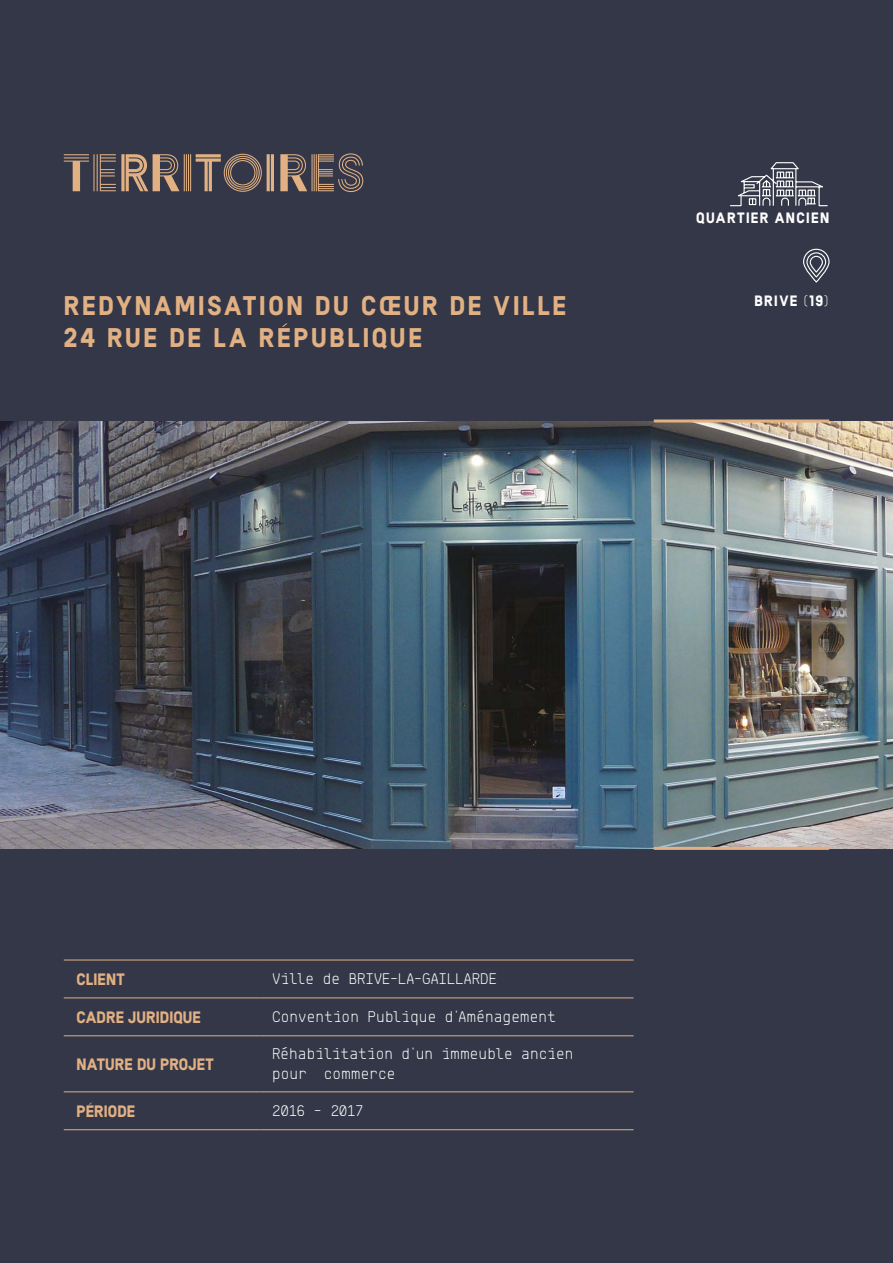
<style>
.page{position:relative;width:893px;height:1263px;background:#fff}
.page>*{position:absolute;margin:0;border:0;box-sizing:border-box;transform-origin:0 0}
.t1{font:27px/31.8px "Parade LIFT One";letter-spacing:.1em;color:#e1b083}
.t2{font:300 16.5px/19.8px "Klartext Mono";letter-spacing:.005em;color:#fff}
.t3{font:16.5px "Parade LIFT One";letter-spacing:.005em;color:#e1b083}
.t4{font:300 16.5px "Klartext Mono";letter-spacing:-.015em;color:#fff}
.t5{font:300 16.5px "Klartext Mono";letter-spacing:-.035em;color:#fff}
.t6{font:15px "Parade LIFT One";letter-spacing:.09em;color:#fff}
</style>
<div class="page">
<div style="left:0;top:0;width:893px;height:421px;background:#343747"></div>
<div style="left:0;top:848px;width:893px;height:415px;background:#343747"></div>
<svg style="left:64px;top:154px;width:115px;height:37px"></svg>
<hr style="left:184px;top:154px;width:1px;height:37px;background:#e1b083">
<hr style="left:186px;top:154px;width:1px;height:37px;background:#e1b083">
<hr style="left:188px;top:154px;width:1px;height:37px;background:#e1b083">
<hr style="left:190px;top:154px;width:1px;height:37px;background:#e1b083">
<svg style="left:196px;top:154px;width:66px;height:38px"></svg>
<hr style="left:267px;top:154px;width:3px;height:37px;background:#e1b083">
<hr style="left:271px;top:154px;width:3px;height:37px;background:#e1b083">
<svg style="left:280px;top:153px;width:83px;height:39px"></svg>
<img style="left:0;top:421px;width:893px;height:427px">
<hr style="left:654px;top:419px;width:175px;height:3px;background:#e1b083">
<hr style="left:654px;top:847px;width:175px;height:3px;background:#e1b083">
<hr style="left:64px;top:960px;width:195px;height:1px;background:#e1b083">
<hr style="left:259px;top:960px;width:375px;height:1px;background:#e1b083">
<hr style="left:64px;top:997px;width:195px;height:1px;background:#e1b083">
<hr style="left:259px;top:997px;width:375px;height:1px;background:#e1b083">
<hr style="left:64px;top:1035px;width:195px;height:1px;background:#e1b083">
<hr style="left:259px;top:1035px;width:375px;height:1px;background:#e1b083">
<hr style="left:64px;top:1091px;width:195px;height:1px;background:#e1b083">
<hr style="left:259px;top:1091px;width:375px;height:1px;background:#e1b083">
<hr style="left:64px;top:1129px;width:195px;height:1px;background:#e1b083">
<hr style="left:259px;top:1129px;width:375px;height:1px;background:#e1b083">
<svg style="left:803px;top:248px;width:27px;height:35px"></svg>
<svg style="left:730px;top:162px;width:98px;height:45px"></svg>
<h1 class="t1" style="left:64px;top:289px;width:504px">REDYNAMISATION DU CŒUR DE VILLE<br>24 RUE DE LA RÉPUBLIQUE</h1>
<p class="t6" style="left:696px;top:210px;width:135px">QUARTIER ANCIEN</p>
<p class="t6" style="left:754px;top:293px;width:75px">BRIVE (19)</p>
<p class="t3" style="left:77px;top:970px;width:50px">CLIENT</p>
<p class="t4" style="left:272px;top:969px;width:226px">Ville de BRIVE-LA-GAILLARDE</p>
<p class="t3" style="left:77px;top:1008px;width:126px">CADRE JURIDIQUE</p>
<p class="t2" style="left:272px;top:1006px;width:285px">Convention Publique d’Aménagement</p>
<p class="t3" style="left:77px;top:1055px;width:139px">NATURE DU PROJET</p>
<p class="t2" style="left:272px;top:1043px;width:303px">Réhabilitation d’un immeuble ancien pour commerce</p>
<p class="t3" style="left:77px;top:1102px;width:60px">PÉRIODE</p>
<p class="t5" style="left:272px;top:1101px;width:93px">2016 - 2017</p>
</div>
